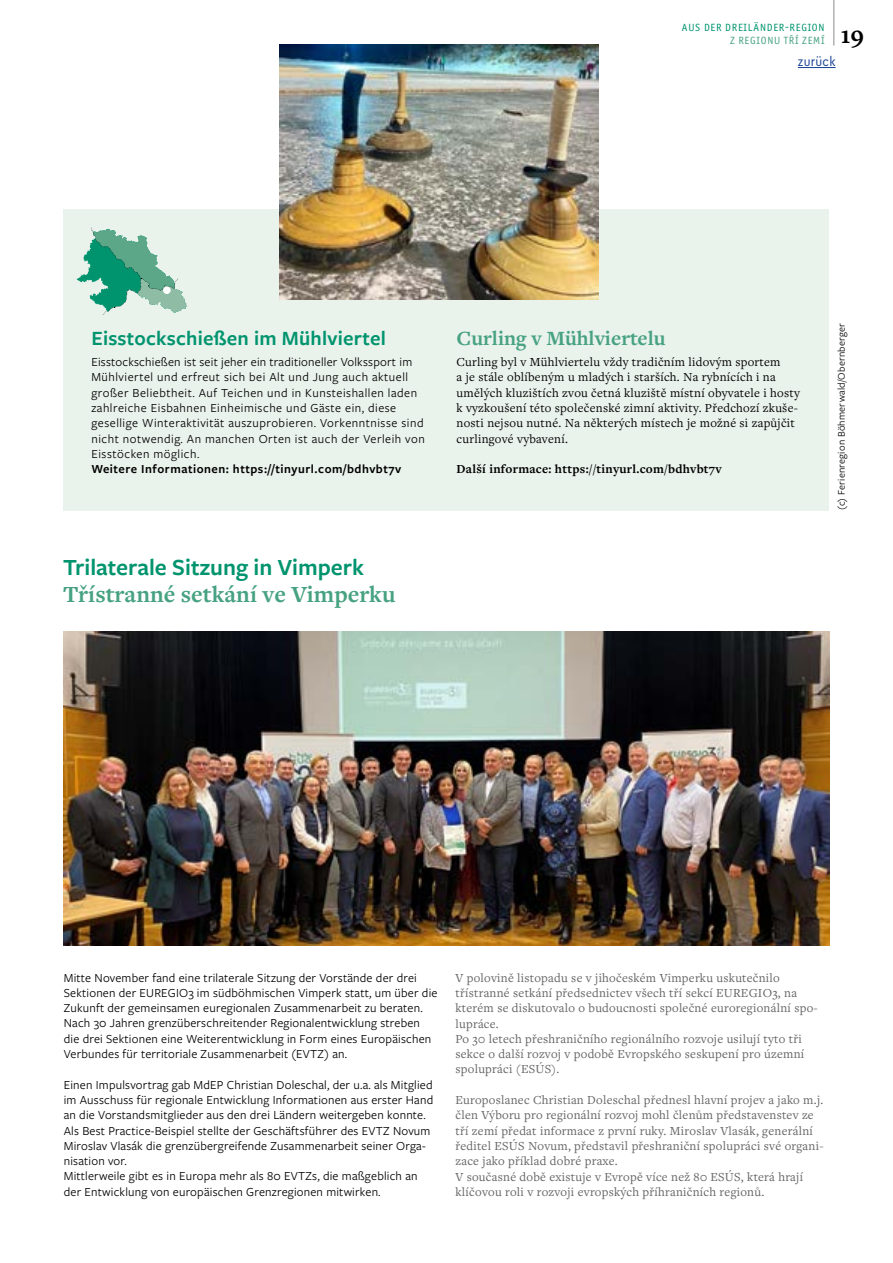
<style>
.page{position:relative;width:893px;height:1263px;background:#fff}
.page>*{position:absolute;margin:0;border:0;box-sizing:border-box;transform-origin:0 0}
.t1{font:700 25.5px "Freight Text Pro";color:#000}
.t2{font:600 24px "Freight Sans Pro";color:#00946e}
.t3{font:700 24px "Freight Text Pro";color:#47a282}
.t4{font:600 21px "Freight Sans Pro";letter-spacing:.01em;color:#00946e}
.t5{font:700 21px "Freight Text Pro";color:#47a282}
.t6{font:13.5px "Cera Compact Pro";letter-spacing:.02em;color:#164194}
.t7{font:12.75px/15.3px "Freight Sans Pro";letter-spacing:.015em;color:#000}
.t8{font:12.75px/15.3px "Freight Text Pro";letter-spacing:.02em;color:#646363}
.t9{font:12.75px/15.3px "Freight Sans Pro";letter-spacing:.04em;color:#000}
.t10{font:12.75px/15.3px "Freight Text Pro";letter-spacing:.02em;color:#000}
.t11{font:600 12.75px "Freight Sans Pro";letter-spacing:.04em;color:#000}
.t12{font:700 12.75px "Freight Text Pro";letter-spacing:.02em;color:#000}
.t13{font:10.5px "Freight Sans Pro";letter-spacing:.02em;color:#000}
.t14{font:10.5px "Officina Sans ITC Pro";letter-spacing:.07em;color:#00946e}
.t15{font:10.5px "Officina Sans ITC Pro";letter-spacing:.07em;color:#47a282}
</style>
<div class="page">
<hr style="left:798px;top:67px;width:38px;height:1px;background:#164194">
<img style="left:64px;top:631px;width:765px;height:314px">
<div style="left:64px;top:209px;width:765px;height:302px;background:#eaf2ec"></div>
<img style="left:279px;top:45px;width:319px;height:254px">
<svg style="left:76px;top:227px;width:111px;height:88px"></svg>
<div style="left:163px;top:286px;width:8px;height:8px;background:#fff;border-radius:50%"></div>
<hr style="left:833px;top:0;width:1px;height:45px;background:#b3b2b2">
<p class="t14" style="left:682px;top:21px;width:144px">AUS DER DREILÄNDER-REGION</p>
<p class="t15" style="left:730px;top:34px;width:96px">Z REGIONU TŘÍ ZEMÍ</p>
<h1 class="t1" style="left:841px;top:18px;width:25px">19</h1>
<p class="t6" style="left:798px;top:53px;width:39px">zurück</p>
<h3 class="t4" style="left:91px;top:324px;width:296px">Eisstockschießen im Mühlviertel</h3>
<p class="t9" style="left:91px;top:354px;width:335px">Eisstockschießen ist seit jeher ein traditioneller Volkssport im Mühlviertel und erfreut sich bei Alt und Jung auch aktuell großer Beliebtheit. Auf Teichen und in Kunsteishallen laden zahlreiche Eisbahnen Einheimische und Gäste ein, diese gesellige Winteraktivität auszuprobieren. Vorkenntnisse sind nicht notwendig. An manchen Orten ist auch der Verleih von Eisstöcken möglich.</p>
<p class="t11" style="left:91px;top:460px;width:311px">Weitere Informationen: https://tinyurl.com/bdhvbt7v</p>
<h3 class="t5" style="left:457px;top:324px;width:211px">Curling v Mühlviertelu</h3>
<p class="t10" style="left:457px;top:354px;width:345px">Curling byl v Mühlviertelu vždy tradičním lidovým sportem<br>a je stále oblíbeným u mladých i starších. Na rybnících i na umělých kluzištích zvou četná kluziště místní obyvatele i hosty k vyzkoušení této společenské zimní aktivity. Předchozí zkuše&shy;nosti nejsou nutné. Na některých místech je možné si zapůjčit curlingové vybavení.</p>
<p class="t12" style="left:457px;top:461px;width:267px">Další informace: https://tinyurl.com/bdhvbt7v</p>
<h2 class="t2" style="left:63px;top:551px;width:302px">Trilaterale Sitzung in Vimperk</h2>
<h2 class="t3" style="left:63px;top:578px;width:334px">Třístranné setkání ve Vimperku</h2>
<p class="t13" style="left:834px;top:510px;width:189px;rotate:-90deg">(c) Ferienregion Böhmerwald/Obernberger</p>
<p class="t7" style="left:64px;top:969px;width:375px">Mitte November fand eine trilaterale Sitzung der Vorstände der drei Sektionen der EUREGIO3 im südböhmischen Vimperk statt, um über die Zukunft der gemeinsamen euregionalen Zusammenarbeit zu beraten.<br>Nach 30 Jahren grenzüberschreitender Regionalentwicklung streben die drei Sektionen eine Weiterentwicklung in Form eines Europäischen Verbundes für territoriale Zusammenarbeit (EVTZ) an.</p>
<p class="t7" style="left:64px;top:1076px;width:371px">Einen Impulsvortrag gab MdEP Christian Doleschal, der u.a. als Mitglied im Ausschuss für regionale Entwicklung Informationen aus erster Hand an die Vorstandsmitglieder aus den drei Ländern weitergeben konnte.<br>Als Best Practice-Beispiel stellte der Geschäftsführer des EVTZ Novum Miroslav Vlasák die grenzübergreifende Zusammenarbeit seiner Orga&shy;nisation vor.<br>Mittlerweile gibt es in Europa mehr als 80 EVTZs, die maßgeblich an der Entwicklung von europäischen Grenzregionen mitwirken.</p>
<p class="t8" style="left:455px;top:969px;width:364px">V polovině listopadu se v jihočeském Vimperku uskutečnilo třístranné setkání předsednictev všech tří sekcí EUREGIO3, na kterém se diskutovalo o budoucnosti společné euroregionální spo&shy;lupráce.<br>Po 30 letech přeshraničního regionálního rozvoje usilují tyto tři sekce o další rozvoj v podobě Evropského seskupení pro územní spolupráci (ESÚS).</p>
<p class="t8" style="left:455px;top:1092px;width:370px">Europoslanec Christian Doleschal přednesl hlavní projev a jako m.j. člen Výboru pro regionální rozvoj mohl členům představenstev ze tří zemí předat informace z první ruky. Miroslav Vlasák, generální ředitel ESÚS Novum, představil přeshraniční spolupráci své organi&shy;zace jako příklad dobré praxe.<br>V současné době existuje v Evropě více než 80 ESÚS, která hrají klíčovou roli v rozvoji evropských příhraničních regionů.</p>
</div>
